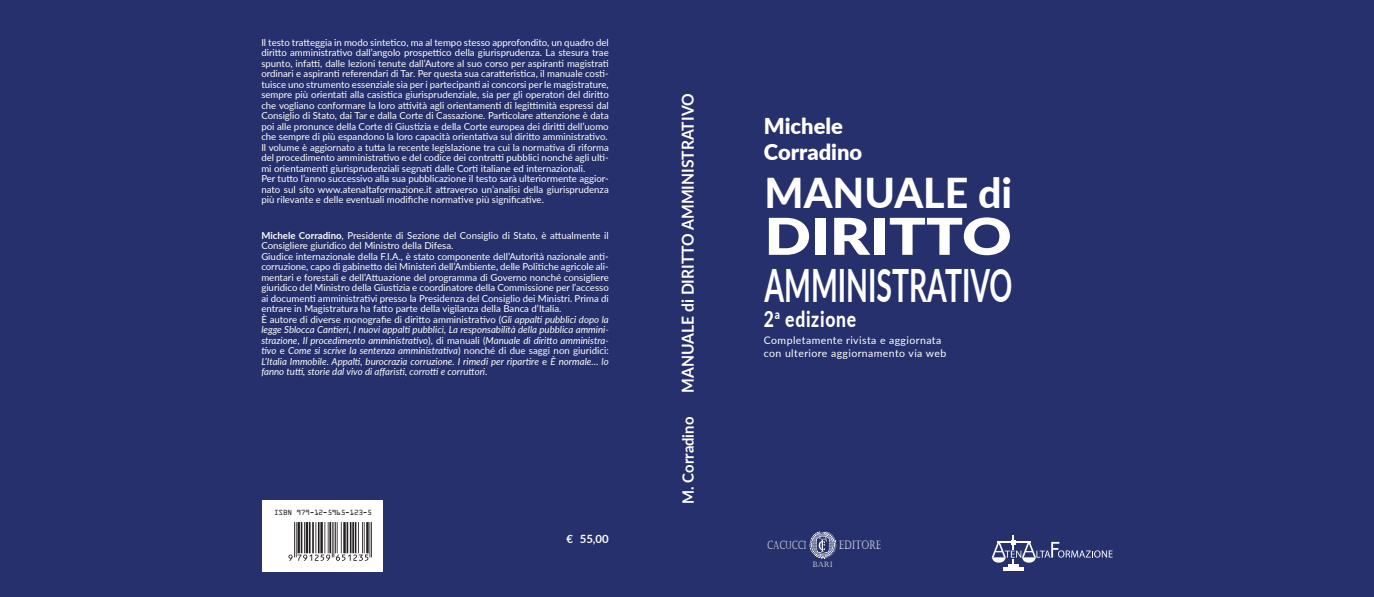
<style>
.page{position:relative;width:1374px;height:597px;background:#fff}
.page>*{position:absolute;margin:0;border:0;box-sizing:border-box;transform-origin:0 0}
.t1{font:900 50.75px "Lato";color:#fff;scale:1.2 1}
.t2{font:700 45.94px "Lato";color:#fff;scale:.62 1}
.t3{font:800 41.12px "Lato";color:#fff}
.t4{font:900 21.88px/26.2px "Lato";color:#fff}
.t5{font:800 21.88px "Lato";letter-spacing:.04em;color:#fff;scale:.8 1}
.t6{font:700 16.62px "Lato";color:#fff;scale:.94 1}
.t7{font:700 15.75px "Lato";color:#fff;scale:.94 1}
.t8{font:11.9px "Castellar";color:#fff;scale:.74 1}
.t9{font:11.46px "Castellar";color:#fff;scale:.67 1}
.t10{font:700 11.38px "Lato";color:#fff}
.t11{font:10.5px/12.6px "Lato";letter-spacing:.04em;color:#fff}
.t12{font:9.62px/10.5px "Lato";color:#fff}
.t13{font:7.88px "OCRA Extended";letter-spacing:-.03em;color:#231f20}
.t14{font:7.61px "Castellar";color:#fff}
.s1{font-weight:700}
.s2{font-style:italic}
</style>
<div class="page">
<div style="left:0;top:0;width:1373px;height:597px;background:#25306c"></div>
<hr style="left:1002px;top:567px;width:20px;height:4px;background:#fff">
<svg style="left:991px;top:535px;width:121px;height:31px"></svg>
<svg style="left:809px;top:531px;width:27px;height:28px"></svg>
<div style="left:262px;top:501px;width:120px;height:71px;background:#fff"></div>
<hr style="left:371px;top:522px;width:1px;height:35px;background:#231f20">
<hr style="left:369px;top:522px;width:1px;height:35px;background:#231f20">
<hr style="left:366px;top:522px;width:2px;height:31px;background:#231f20">
<hr style="left:364px;top:522px;width:1px;height:31px;background:#231f20">
<hr style="left:362px;top:522px;width:1px;height:31px;background:#231f20">
<hr style="left:358px;top:522px;width:1px;height:31px;background:#231f20">
<hr style="left:355px;top:522px;width:1px;height:31px;background:#231f20">
<hr style="left:352px;top:522px;width:2px;height:31px;background:#231f20">
<hr style="left:350px;top:522px;width:1px;height:31px;background:#231f20">
<hr style="left:346px;top:522px;width:2px;height:31px;background:#231f20">
<hr style="left:343px;top:522px;width:3px;height:31px;background:#231f20">
<hr style="left:341px;top:522px;width:1px;height:31px;background:#231f20">
<hr style="left:337px;top:522px;width:1px;height:31px;background:#231f20">
<hr style="left:335px;top:522px;width:1px;height:31px;background:#231f20">
<hr style="left:333px;top:522px;width:1px;height:35px;background:#231f20">
<hr style="left:332px;top:522px;width:1px;height:35px;background:#231f20">
<hr style="left:329px;top:522px;width:2px;height:31px;background:#231f20">
<hr style="left:328px;top:522px;width:1px;height:31px;background:#231f20">
<hr style="left:324px;top:522px;width:1px;height:31px;background:#231f20">
<hr style="left:320px;top:522px;width:3px;height:31px;background:#231f20">
<hr style="left:318px;top:522px;width:1px;height:31px;background:#231f20">
<hr style="left:315px;top:522px;width:1px;height:31px;background:#231f20">
<hr style="left:312px;top:522px;width:2px;height:31px;background:#231f20">
<hr style="left:309px;top:522px;width:1px;height:31px;background:#231f20">
<hr style="left:305px;top:522px;width:3px;height:31px;background:#231f20">
<hr style="left:304px;top:522px;width:1px;height:31px;background:#231f20">
<hr style="left:301px;top:522px;width:1px;height:31px;background:#231f20">
<hr style="left:297px;top:522px;width:3px;height:31px;background:#231f20">
<hr style="left:296px;top:522px;width:1px;height:35px;background:#231f20">
<hr style="left:294px;top:522px;width:1px;height:35px;background:#231f20">
<svg style="left:288px;top:554px;width:80px;height:7px"></svg>
<p class="t12" style="left:261px;top:37px;width:349px">Il testo tratteggia in modo sintetico, ma al tempo stesso approfondito, un quadro del diritto amministrativo dall’angolo prospettico della giurisprudenza. La stesura trae spunto, infatti, dalle lezioni tenute dall’Autore al suo corso per aspiranti magistrati ordinari e aspiranti referendari di Tar. Per questa sua caratteristica, il manuale costi&shy;tuisce uno strumento essenziale sia per i partecipanti ai concorsi per le magistrature, sempre più orientati alla casistica giurisprudenziale, sia per gli operatori del diritto che vogliano conformare la loro attività agli orientamenti di legittimità espressi dal Consiglio di Stato, dai Tar e dalla Corte di Cassazione. Particolare attenzione è data poi alle pronunce della Corte di Giustizia e della Corte europea dei diritti dell’uomo che sempre di più espandono la loro capacità orientativa sul diritto amministrativo.<br>Il volume è aggiornato a tutta la recente legislazione tra cui la normativa di riforma del procedimento amministrativo e del codice dei contratti pubblici nonché agli ulti&shy;mi orientamenti giurisprudenziali segnati dalle Corti italiane ed internazionali.<br>Per tutto l’anno successivo alla sua pubblicazione il testo sarà ulteriormente aggior&shy;nato sul sito www.atenaltaformazione.it attraverso un’analisi della giurisprudenza più rilevante e delle eventuali modifiche normative più significative.</p>
<p class="t12" style="left:261px;top:229px;width:349px"><span class="s1">Michele Corradino</span>, Presidente di Sezione del Consiglio di Stato, è attualmente il Consigliere giuridico del Ministro della Difesa.<br>Giudice internazionale della F.I.A., è stato componente dell’Autorità nazionale anti&shy;corruzione, capo di gabinetto dei Ministeri dell’Ambiente, delle Politiche agricole ali&shy;mentari e forestali e dell’Attuazione del programma di Governo nonché consigliere giuridico del Ministro della Giustizia e coordinatore della Commissione per l’accesso ai documenti amministrativi presso la Presidenza del Consiglio dei Ministri. Prima di entrare in Magistratura ha fatto parte della vigilanza della Banca d’Italia.<br>È autore di diverse monografie di diritto amministrativo (<span class="s2">Gli appalti pubblici dopo la legge Sblocca Cantieri</span>, <span class="s2">I nuovi appalti pubblici</span>, <span class="s2">La responsabilità della pubblica ammini&shy;strazione</span>, <span class="s2">Il procedimento amministrativo</span>), di manuali (<span class="s2">Manuale di diritto amministra&shy;tivo</span> e <span class="s2">Come si scrive la sentenza amministrativa</span>) nonché di due saggi non giuridici:<br><span class="s2">L’Italia Immobile. Appalti, burocrazia corruzione. I rimedi per ripartire</span> e <span class="s2">È normale… lo fanno tutti, storie dal vivo di affaristi, corrotti e corruttori</span>.</p>
<p class="t13" style="left:274px;top:508px;width:99px">ISBN 979-12-5965-123-5</p>
<p class="t10" style="left:566px;top:530px;width:44px">€ 55,00</p>
<h3 class="t6" style="left:675px;top:393px;width:320px;rotate:-90deg">MANUALE di DIRITTO AMMINISTRATIVO</h3>
<h3 class="t7" style="left:676px;top:503px;width:94px;rotate:-90deg">M. Corradino</h3>
<h3 class="t4" style="left:763px;top:112px;width:100px">Michele<br>Corradino</h3>
<h3 class="t3" style="left:764px;top:162px;width:249px">MANUALE di</h3>
<h1 class="t1" style="left:764px;top:198px;width:207px">DIRITTO</h1>
<h2 class="t2" style="left:764px;top:251px;width:401px">AMMINISTRATIVO</h2>
<h3 class="t5" style="left:763px;top:302px;width:117px">2<sup>a</sup> edizione</h3>
<p class="t11" style="left:763px;top:333px;width:184px">Completamente rivista e aggiornata con ulteriore aggiornamento via web</p>
<p class="t9" style="left:767px;top:538px;width:60px">CACUCCI</p>
<p class="t8" style="left:838px;top:538px;width:58px">EDITORE</p>
<p class="t14" style="left:812px;top:560px;width:21px">BARI</p>
</div>
